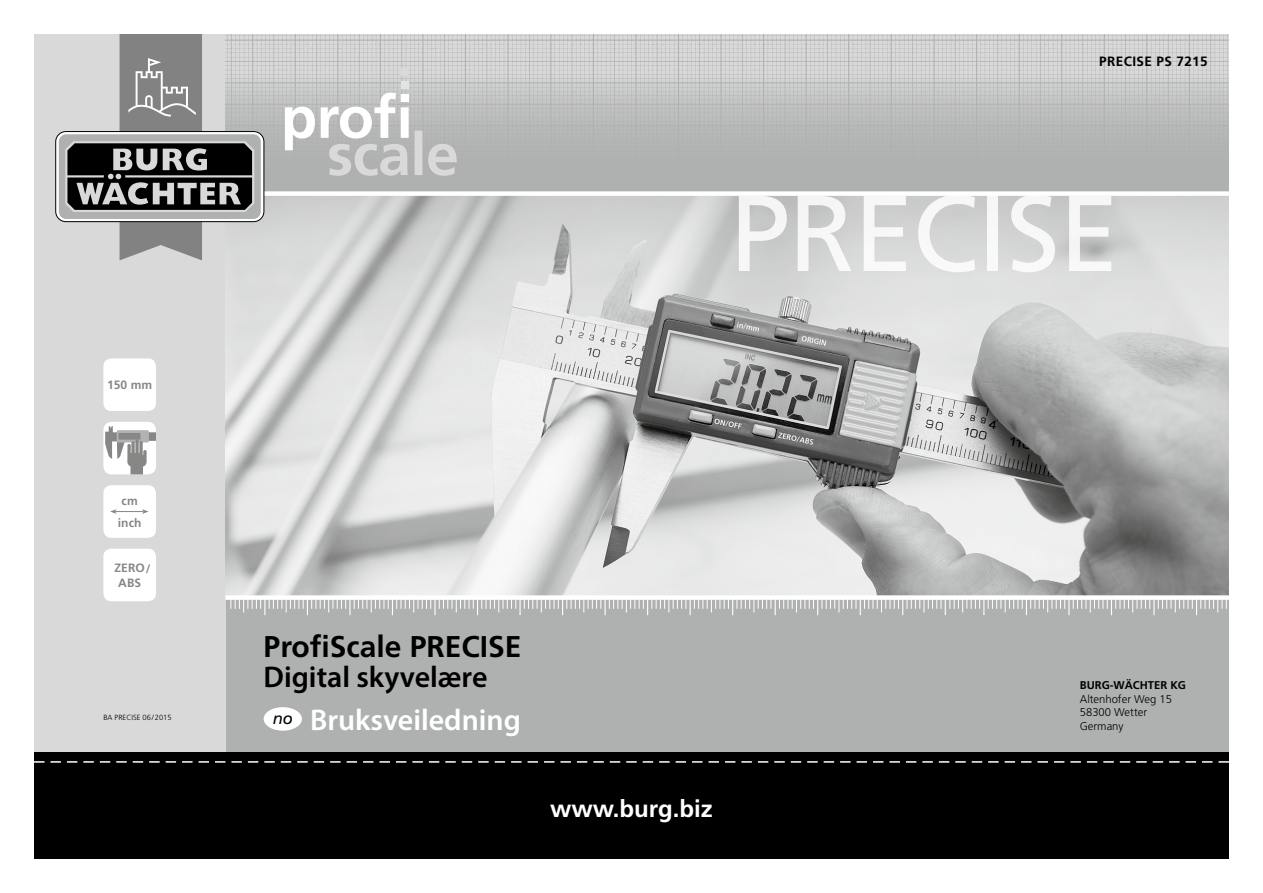
<style>
.page{position:relative;width:1263px;height:893px;background:#fff}
.page>*{position:absolute;margin:0;border:0;box-sizing:border-box;transform-origin:0 0}
.t1{font:107.85px "Frutiger";letter-spacing:-.01em;color:#fff}
.t2{font:600 30px/42.8px "Myriad Pro";color:#000}
.t3{font:700 30px "Frutiger";color:#000}
.t4{font:700 24px "Frutiger";color:#fff}
.t5{font:700 13.5px "Frutiger";letter-spacing:.03em;color:#000}
.t6{font:700 12px/14.4px "Frutiger";color:#878786;text-align:center}
.t7{font:300 11.25px/13.5px "Frutiger";color:#000}
.t8{font:700 11.25px "Frutiger";color:#000}
.t9{font:300 7.5px "Frutiger";color:#000}
.s1{color:#fff}
</style>
<div class="page">
<div style="left:225px;top:597px;width:1004px;height:156px;background:#afb0b0"></div>
<div style="left:34px;top:34px;width:191px;height:825px;background:#d9d9da"></div>
<img style="left:254px;top:34px;width:975px;height:157px">
<div style="left:34px;top:753px;width:1195px;height:106px;background:#000"></div>
<svg style="left:225px;top:196px;width:1004px;height:399px;background:#c7c7c7"></svg>
<svg style="left:34px;top:761px;width:1195px;height:2px"></svg>
<svg style="left:231px;top:600px;width:996px;height:15px"></svg>
<div style="left:401px;top:81px;width:8px;height:8px;background:#e2e3e3"></div>
<div style="left:401px;top:68px;width:8px;height:8px;background:#d9d9da"></div>
<svg style="left:285px;top:93px;width:172px;height:83px"></svg>
<div style="left:225px;top:595px;width:1004px;height:5px;background:#fff"></div>
<div style="left:264px;top:707px;width:38px;height:24px;background:#fff;border-radius:50%"></div>
<div style="left:59px;top:134px;width:202px;height:85px;background:#afb0b0;border-radius:7px"></div>
<svg style="left:65px;top:34px;width:189px;height:226px"></svg>
<div style="left:103px;top:549px;width:53px;height:52px;background:#fff;border-radius:8px"></div>
<div style="left:103px;top:485px;width:53px;height:53px;background:#fff;border-radius:8px"></div>
<svg style="left:110px;top:509px;width:39px;height:5px"></svg>
<div style="left:103px;top:422px;width:53px;height:52px;background:#fff;border-radius:8px"></div>
<svg style="left:105px;top:426px;width:51px;height:48px"></svg>
<div style="left:103px;top:358px;width:53px;height:53px;background:#fff;border-radius:8px"></div>
<p class="t6" style="left:107px;top:378px;width:46px">150 mm</p>
<p class="t6" style="left:118px;top:490px;width:25px;line-height:22.4px">cm inch</p>
<p class="t6" style="left:115px;top:561px;width:37px">ZERO/<br>ABS</p>
<p class="t9" style="left:103px;top:713px;width:70px">BA PRECISE 06/2015</p>
<p class="t5" style="left:1099px;top:53px;width:110px">PRECISE PS 7215</p>
<h1 class="t1" style="left:730px;top:170px;width:391px">PRECISE</h1>
<h2 class="t3" style="left:264px;top:629px;width:259px">ProfiScale PRECISE</h2>
<h2 class="t2" style="left:273px;top:655px;width:250px;text-indent:-9px">Digital skyvelære<br><sup>no</sup> <span class="s1">Bruksveiledning</span></h2>
<h3 class="t4" style="left:550px;top:795px;width:164px">www.burg.biz</h3>
<p class="t8" style="left:1080px;top:679px;width:108px">BURG-WÄCHTER KG</p>
<p class="t7" style="left:1080px;top:692px;width:94px">Altenhofer Weg 15<br>58300 Wetter<br>Germany</p>
</div>
